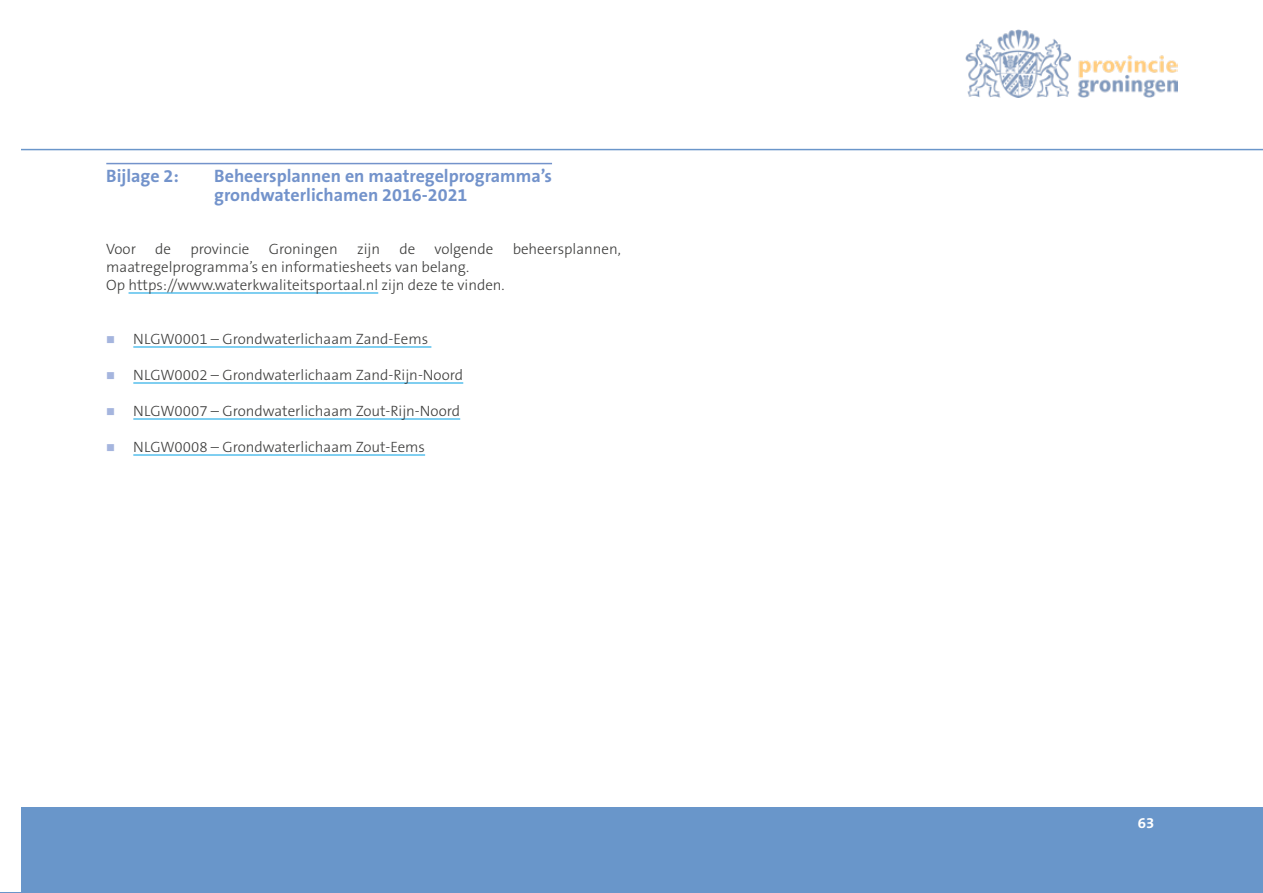
<style>
.page{position:relative;width:1263px;height:893px;background:#fff}
.page>*{position:absolute;margin:0;border:0;box-sizing:border-box;transform-origin:0 0}
._2__Paragraaf_2_rije{font:700 18px/19.5px "The Sans B7";color:#7393cb}
._0__Tekst{font:300 15px "The Sans B3";color:#3c3c3b}
.t1{font:700 15px "The Sans B7";color:#fff}
</style>
<div class="page">
<div style="left:0;top:808px;width:1263px;height:85px;background:#6996ca"></div>
<img style="left:965px;top:30px;width:213px;height:68px">
<hr style="left:0;top:149px;width:1263px;height:1px;background:#3974b9">
<div style="left:0;top:21px;width:21px;height:249px;background:#fff"></div>
<div style="left:0;top:690px;width:21px;height:202px;background:#fff"></div>
<hr style="left:106px;top:163px;width:446px;height:1px;background:#7393cb">
<hr style="left:129px;top:293px;width:249px;height:1px;background:#009fe3">
<hr style="left:133px;top:347px;width:298px;height:1px;background:#009fe3">
<hr style="left:133px;top:383px;width:330px;height:1px;background:#009fe3">
<hr style="left:133px;top:419px;width:327px;height:1px;background:#009fe3">
<hr style="left:133px;top:455px;width:292px;height:1px;background:#009fe3">
<p class="_2__Paragraaf_2_rije" style="left:106px;top:166px;width:74px">Bijlage 2:</p>
<p class="_2__Paragraaf_2_rije" style="left:214px;top:166px;width:339px">Beheersplannen en maatregelprogramma’s grondwaterlichamen 2016-2021</p>
<p class="_0__Tekst" style="left:106px;top:241px;width:31px">Voor</p>
<p class="_0__Tekst" style="left:155px;top:241px;width:17px">de</p>
<p class="_0__Tekst" style="left:190px;top:241px;width:61px">provincie</p>
<p class="_0__Tekst" style="left:269px;top:241px;width:70px">Groningen</p>
<p class="_0__Tekst" style="left:357px;top:241px;width:25px">zijn</p>
<p class="_0__Tekst" style="left:399px;top:241px;width:17px">de</p>
<p class="_0__Tekst" style="left:435px;top:241px;width:60px">volgende</p>
<p class="_0__Tekst" style="left:513px;top:241px;width:110px">beheersplannen,</p>
<p class="_0__Tekst" style="left:106px;top:259px;width:364px">maatregelprogramma’s en informatiesheets van belang.</p>
<p class="_0__Tekst" style="left:106px;top:277px;width:400px">Op https://www.waterkwaliteitsportaal.nl zijn deze te vinden.</p>
<p class="_0__Tekst" style="left:133px;top:331px;width:296px">NLGW0001 – Grondwaterlichaam Zand-Eems</p>
<p class="_0__Tekst" style="left:133px;top:367px;width:331px">NLGW0002 – Grondwaterlichaam Zand-Rijn-Noord</p>
<p class="_0__Tekst" style="left:133px;top:403px;width:328px">NLGW0007 – Grondwaterlichaam Zout-Rijn-Noord</p>
<p class="_0__Tekst" style="left:133px;top:439px;width:293px">NLGW0008 – Grondwaterlichaam Zout-Eems</p>
<p class="t1" style="left:1138px;top:815px;width:18px">63</p>
</div>
